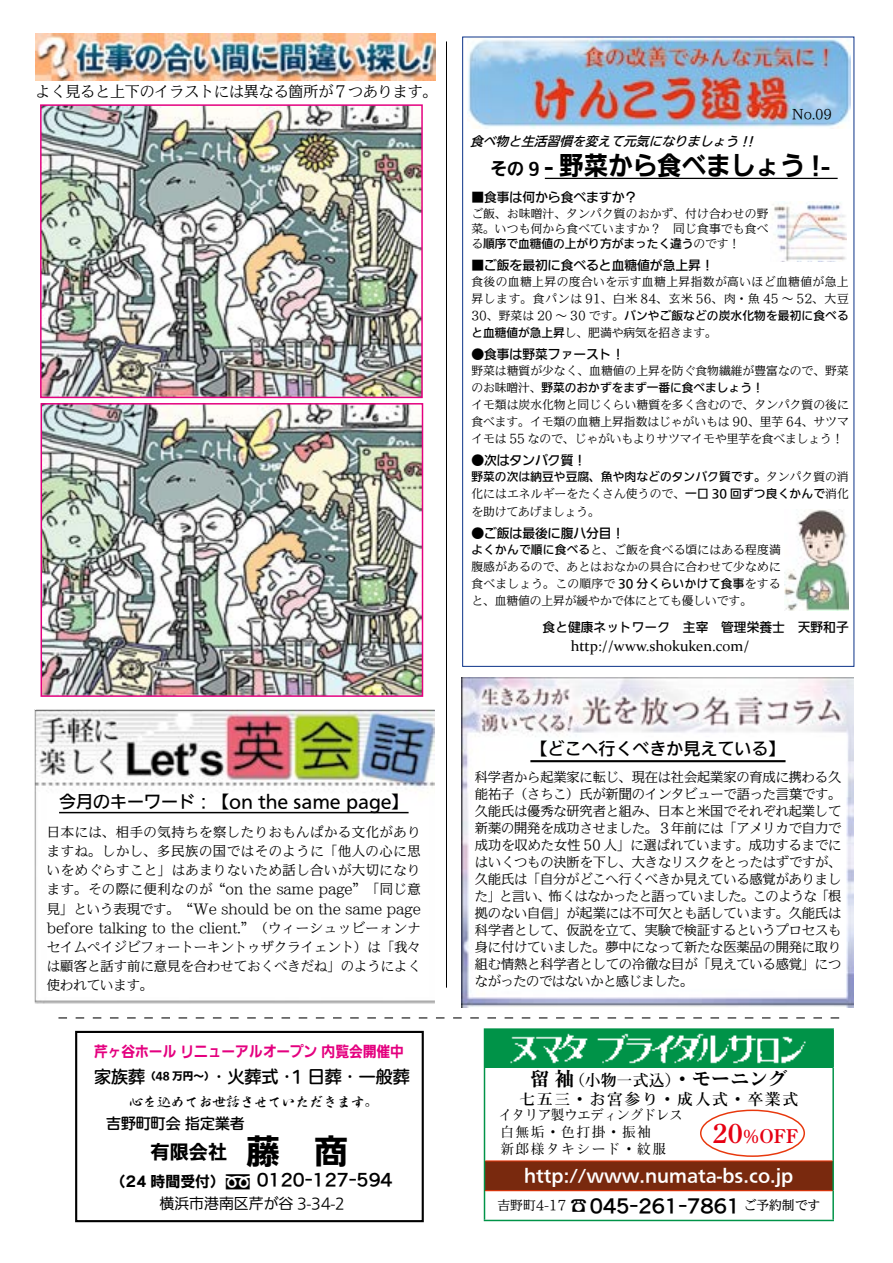
<style>
.page{position:relative;width:893px;height:1263px;background:#fff}
.page>*{position:absolute;margin:0;border:0;box-sizing:border-box;transform-origin:0 0}
.t1{font:700 25.5px "Iwa UD Go Dsp Pro";color:#000}
.t2{font:700 21.3px "Iwa Go O Kn Pro";color:#000}
.t3{font:19.2px "Iwa Min Pro Eb";color:#000}
.t4{font:700 19.2px "Iwa Go O Kn Pro";color:#000}
.t5{font:700 19.2px "Iwa UD Go Dsp Pro";color:#000}
.t6{font:700 19.2px "Iwa Min Pro";color:#e60012}
.t7{font:700 16.95px "Iwa UD Go Dsp Pro";color:#fff}
.t8{font:500 16.95px "Iwa UD Go Dsp Pro";color:#000}
.t9{font:500 16.95px "Iwa UDR Go Pro";color:#000}
.t10{font:500 16.95px "Iwa UD Go Hon Pro";color:#000}
.t11{font:700 15.9px "Iwa Min Pro";letter-spacing:.1em;color:#000}
.t12{font:100 14.85px "Iwa UD Min Pro";color:#000}
.t13{font:14.85px "Constantia";color:#000}
.t14{font:700 14.85px "Iwa UD Go Dsp Pro";color:#e4007f;scale:.92 1}
.t15{font:100 14.85px "Iwa UD Go Hon Pro";color:#000}
.t16{font:500 14.85px "Iwa UDR Go Pro";color:#000}
.t17{font:700 14.85px "Iwa N Go Pro";color:#000}
.t18{font:500 13.8px/17px "Iwa Min Pro";letter-spacing:.025em;color:#000}
.t19{font:13.8px "Hakusyu Gyosyo";color:#000}
.t20{font:100 13.35px/17px "Iwa UD Min Pro";color:#000;text-align:justify}
.t21{font:500 12.75px "Iwa UD Go Dsp Pro";color:#000}
.t22{font:500 12.75px "Iwa UD Go Hon Pro";color:#000}
.t23{font:italic 500 12.75px "Iwa UD Go Hon Pro";color:#000}
.t24{font:100 12.75px "Iwa UD Min Pro";color:#000}
.t25{font:100 11.7px/17px "Iwa UD Min Pro";letter-spacing:.015em;color:#000}
.t26{font:500 11.7px "Iwa UD Go Hon Pro";letter-spacing:.01em;color:#000}
.t27{font:100 11.7px/17px "Iwa UD Min Pro";letter-spacing:.04em;color:#000}
.s1{font-family:"Iwa UD Go Dsp Pro Eb";font-weight:400;font-size:10.65px}
.s2{font-family:"Koz Go Pro";font-weight:400}
.s3{font-size:34.05px}
.s4{font-size:16.95px}
.s5{font-family:"Iwa UD Min Pro";font-weight:100}
.s6{font-family:"Iwa UD Go Hon Pro";font-weight:500}
.s7{font-family:"Iwa Min Pro";font-weight:700;font-size:15.9px}
.s8{font-family:"Iwa Min Pro";font-weight:700}
.s9{font-family:"Iwa UD Min Pro";font-weight:100;font-size:16.95px}
.s10{font-size:27.6px}
</style>
<div class="page">
<img style="left:467px;top:39px;width:383px;height:89px">
<img style="left:462px;top:678px;width:391px;height:329px">
<svg style="left:58px;top:1017px;width:781px;height:1px"></svg>
<div style="left:75px;top:1031px;width:349px;height:191px;border:2px solid #000"></div>
<img style="left:36px;top:34px;width:399px;height:47px">
<hr style="left:446px;top:41px;width:1px;height:947px;background:#000">
<img style="left:43px;top:107px;width:377px;height:288px">
<div style="left:40px;top:104px;width:383px;height:294px;border:2px solid #e4007f"></div>
<img style="left:43px;top:405px;width:378px;height:290px">
<div style="left:41px;top:403px;width:382px;height:294px;border:1px solid #e4007f"></div>
<img style="left:36px;top:711px;width:398px;height:292px">
<div style="left:34px;top:709px;width:402px;height:296px;border:1px solid #fff"></div>
<hr style="left:59px;top:812px;width:350px;height:1px;background:#000">
<hr style="left:530px;top:760px;width:255px;height:2px;background:#000">
<hr style="left:545px;top:178px;width:293px;height:1px;background:#000">
<div style="left:484px;top:1029px;width:349px;height:38px;background:#009348"></div>
<div style="left:484px;top:1161px;width:349px;height:30px;background:#79290e"></div>
<hr style="left:484px;top:1028px;width:350px;height:2px;background:#009348">
<hr style="left:832px;top:1030px;width:2px;height:37px;background:#009348">
<hr style="left:484px;top:1067px;width:1px;height:94px;background:#009348">
<hr style="left:832px;top:1067px;width:2px;height:94px;background:#009348">
<hr style="left:484px;top:1161px;width:1px;height:30px;background:#009348">
<hr style="left:832px;top:1161px;width:2px;height:30px;background:#009348">
<svg style="left:484px;top:1191px;width:1px;height:29px"></svg>
<hr style="left:832px;top:1191px;width:2px;height:29px;background:#009348">
<hr style="left:484px;top:1220px;width:350px;height:1px;background:#009348">
<hr style="left:485px;top:1067px;width:347px;height:1px;background:#009348">
<hr style="left:485px;top:1160px;width:347px;height:1px;background:#e8380d">
<hr style="left:485px;top:1190px;width:347px;height:1px;background:#e8380d">
<div style="left:700px;top:1109px;width:105px;height:48px;border:1px solid #e8380d;border-radius:50%"></div>
<img style="left:510px;top:1033px;width:296px;height:31px">
<img style="left:772px;top:201px;width:74px;height:61px">
<img style="left:785px;top:509px;width:64px;height:102px">
<p class="t12" style="left:36px;top:80px;width:403px">よく見ると上下のイラストには異なる箇所が７つあります。</p>
<p class="t8" style="left:59px;top:789px;width:351px">今月のキーワード：【on the same page】</p>
<p class="t20" style="left:47px;top:822px;width:375px;line-height:19.2px">日本には、相手の気持ちを察したりおもんぱかる文化がありますね。しかし、多民族の国ではそのように「他人の心に思いをめぐらすこと」はあまりないため話し合いが大切になります。その際に便利なのが“on the same page”「同じ意見」という表現です。“We should be on the same page before talking to the client.”（ウィーシュッビーォンナセイムペイジビフォートーキントゥザクライェント）は「我々は顧客と話す前に意見を合わせておくべきだね」のようによく使われています。</p>
<p class="t14" style="left:94px;top:1041px;width:338px">芹ヶ谷ホール リニューアルオープン 内覧会開催中</p>
<p class="t9" style="left:94px;top:1064px;width:317px">家族葬<span class="s1">（48 万円～）</span><span class="s2">･</span>火葬式･1 日葬･一般葬</p>
<p class="t19" style="left:130px;top:1094px;width:250px">心を込めてお世話させていただきます。</p>
<h3 class="t5" style="left:151px;top:1137px;width:199px">有限会社　<span class="s3">藤　商</span></h3>
<p class="t16" style="left:106px;top:1113px;width:140px">吉野町町会 指定業者</p>
<p class="t17" style="left:111px;top:1170px;width:116px">（24 時間受付）</p>
<h3 class="t4" style="left:257px;top:1166px;width:137px">0120-127-594</h3>
<p class="t15" style="left:159px;top:1193px;width:187px">横浜市港南区芹が谷 3-34-2</p>
<p class="t24" style="left:792px;top:105px;width:41px">No.09</p>
<p class="t23" style="left:470px;top:132px;width:290px">食べ物と生活習慣を変えて元気になりましょう !!</p>
<h1 class="t1" style="left:490px;top:146px;width:341px"><span class="s4">その 9</span> - 野菜から食べましょう !-</h1>
<p class="t21" style="left:471px;top:187px;width:167px">■食事は何から食べますか？</p>
<p class="t25" style="left:471px;top:206px;width:298px;line-height:14.9px">ご飯、お味噌汁、タンパク質のおかず、付け合わせの野菜。いつも何から食べていますか？　同じ食事でも食べ</p>
<p class="t26" style="left:471px;top:234px;width:270px"><span class="s5">る</span>順序で血糖値の上がり方がまったく違う<span class="s5">のです！</span></p>
<p class="t21" style="left:471px;top:255px;width:244px">■ご飯を最初に食べると血糖値が急上昇！</p>
<p class="t27" style="left:471px;top:273px;width:379px">食後の血糖上昇の度合いを示す血糖上昇指数が高いほど血糖値が急上昇します。食パンは 91、白米 84、玄米 56、肉・魚 45 ～ 52、大豆</p>
<p class="t26" style="left:471px;top:307px;width:379px"><span class="s5">30、野菜は 20 ～ 30 です。</span>パンやご飯などの炭水化物を最初に食べる</p>
<p class="t25" style="left:471px;top:324px;width:247px"><span class="s6">と血糖値が急上昇</span>し、肥満や病気を招きます。</p>
<p class="t21" style="left:471px;top:345px;width:155px">●食事は野菜ファースト！</p>
<p class="t25" style="left:471px;top:362px;width:379px">野菜は糖質が少なく、血糖値の上昇を防ぐ食物繊維が豊富なので、野菜</p>
<p class="t26" style="left:471px;top:379px;width:294px"><span class="s5">のお味噌汁、</span>野菜のおかずをまず一番に食べましょう！</p>
<p class="t25" style="left:471px;top:396px;width:379px;text-align:justify">イモ類は炭水化物と同じくらい糖質を多く含むので、タンパク質の後に食べます。イモ類の血糖上昇指数はじゃがいもは 90、里芋 64、サツマイモは 55 なので、じゃがいもよりサツマイモや里芋を食べましょう！</p>
<p class="t21" style="left:471px;top:451px;width:116px">●次はタンパク質！</p>
<p class="t26" style="left:471px;top:468px;width:379px">野菜の次は納豆や豆腐、魚や肉などのタンパク質です。<span class="s5">タンパク質の消</span></p>
<p class="t25" style="left:471px;top:486px;width:379px">化にはエネルギーをたくさん使うので、<span class="s6">一口 30 回ずつ良くかんで</span>消化を助けてあげましょう。</p>
<p class="t21" style="left:471px;top:523px;width:155px">●ご飯は最後に腹八分目！</p>
<p class="t25" style="left:471px;top:541px;width:311px;text-align:justify"><span class="s6">よくかんで順に食べる</span>と、ご飯を食べる頃にはある程度満腹感があるので、あとはおなかの具合に合わせて少なめに食べましょう。この順序で <span class="s6">30 分くらいかけて食事</span>をすると、血糖値の上昇が緩やかで体にとても優しいです。</p>
<p class="t22" style="left:543px;top:618px;width:308px">食と健康ネットワーク　主宰　管理栄養士　天野和子</p>
<p class="t13" style="left:571px;top:635px;width:180px">http://www.shokuken.com/</p>
<p class="t10" style="left:530px;top:736px;width:257px">【どこへ行くべきか見えている】</p>
<p class="t20" style="left:475px;top:768px;width:368px">科学者から起業家に転じ、現在は社会起業家の育成に携わる久能祐子（さちこ）氏が新聞のインタビューで語った言葉です。久能氏は優秀な研究者と組み、日本と米国でそれぞれ起業して新薬の開発を成功させました。３年前には「アメリカで自力で成功を収めた女性 50 人」に選ばれています。成功するまでにはいくつもの決断を下し、大きなリスクをとったはずですが、久能氏は「自分がどこへ行くべきか見えている感覚がありました」と言い、怖くはなかったと語っていました。このような「根拠のない自信」が起業には不可欠とも話しています。久能氏は科学者として、仮説を立て、実験で検証するというプロセスも身に付けていました。夢中になって新たな医薬品の開発に取り組む情熱と科学者としての冷徹な目が「見えている感覚」につながったのではないかと感じました。</p>
<h3 class="t3" style="left:530px;top:1066px;width:259px">留 袖<span class="s7">（小物一式込）</span><span class="s8">・</span>モーニング</h3>
<p class="t11" style="left:519px;top:1088px;width:281px">七五三・お宮参り・成人式・卒業式</p>
<p class="t18" style="left:487px;top:1106px;width:198px">　イタリア製ウエディングドレス　白無垢・色打掛・振袖<br>　新郎様タキシード・紋服</p>
<p class="t7" style="left:524px;top:1163px;width:271px">http://www.numata-bs.co.jp</p>
<h2 class="t2" style="left:497px;top:1190px;width:324px"><sup>吉野町4-17</sup> <span class="s9">☎</span>045-261-7861 <sup>ご予約制です</sup></h2>
<h3 class="t6" style="left:713px;top:1122px;width:87px"><span class="s10">20</span>%OFF</h3>
</div>
